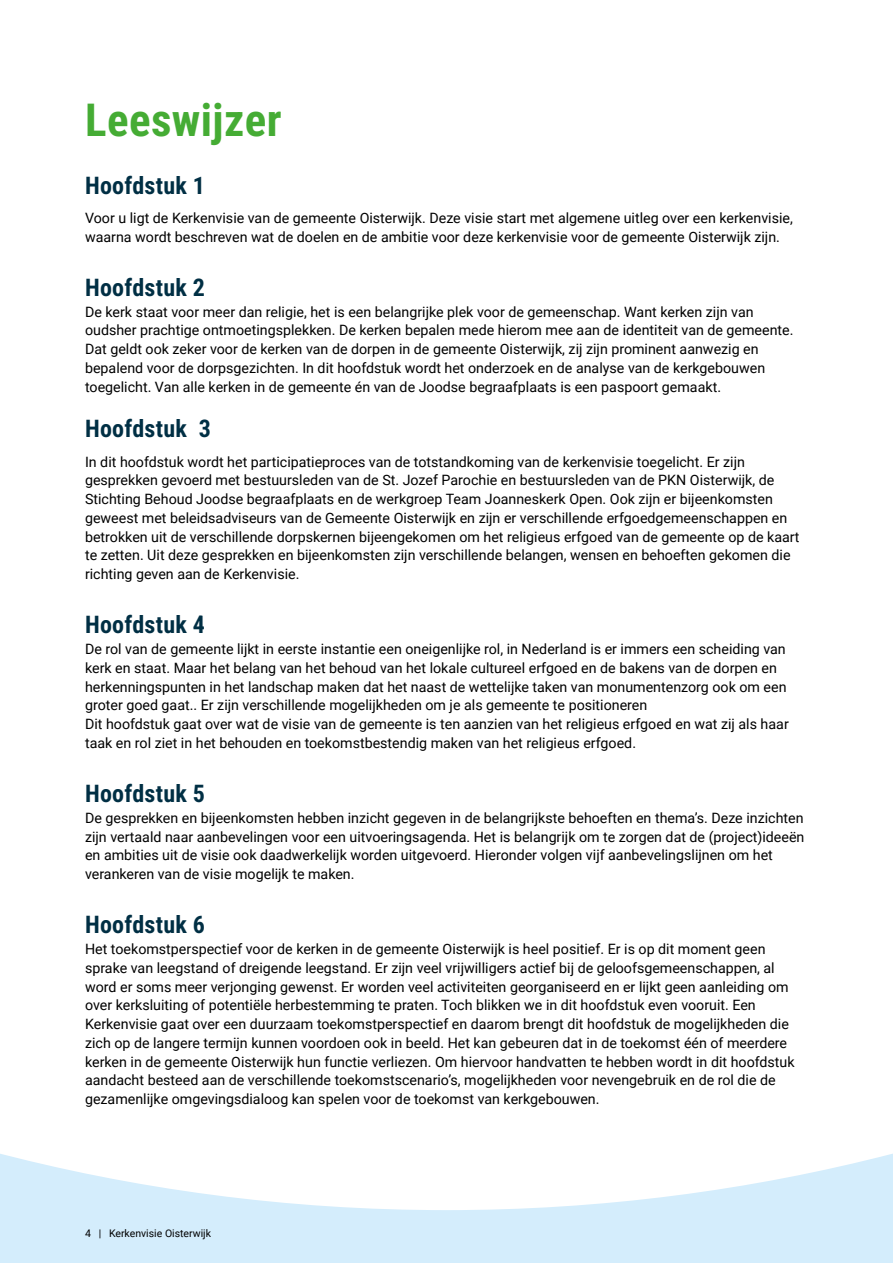
<style>
.page{position:relative;width:893px;height:1263px;background:#fff}
.page>*{position:absolute;margin:0;border:0;box-sizing:border-box;transform-origin:0 0}
.t1{font:45px "Roboto Condensed";letter-spacing:.01em;color:#45ac34}
.t2{font:24px "Roboto Condensed";letter-spacing:.01em;color:#002f44}
.t3{font:14.25px/18.8px "Roboto";color:#000}
.t4{font:10.5px "Roboto";color:#000}
</style>
<div class="page">
<svg style="left:0;top:1153px;width:893px;height:110px;fill:#d4edfc"></svg>
<p class="t1" style="left:85px;top:88px;width:198px">Leeswijzer</p>
<p class="t2" style="left:85px;top:168px;width:121px">Hoofdstuk 1</p>
<p class="t3" style="left:85px;top:208px;width:709px">Voor u ligt de Kerkenvisie van de gemeente Oisterwijk. Deze visie start met algemene uitleg over een kerkenvisie, waarna wordt beschreven wat de doelen en de ambitie voor deze kerkenvisie voor de gemeente Oisterwijk zijn.</p>
<p class="t2" style="left:85px;top:270px;width:121px">Hoofdstuk 2</p>
<p class="t3" style="left:85px;top:302px;width:710px">De kerk staat voor meer dan religie, het is een belangrijke plek voor de gemeenschap. Want kerken zijn van oudsher prachtige ontmoetingsplekken. De kerken bepalen mede hierom mee aan de identiteit van de gemeente.<br>Dat geldt ook zeker voor de kerken van de dorpen in de gemeente Oisterwijk, zij zijn prominent aanwezig en bepalend voor de dorpsgezichten. In dit hoofdstuk wordt het onderzoek en de analyse van de kerkgebouwen toegelicht. Van alle kerken in de gemeente én van de Joodse begraafplaats is een paspoort gemaakt.</p>
<p class="t2" style="left:85px;top:412px;width:127px">Hoofdstuk 3</p>
<p class="t3" style="left:85px;top:452px;width:716px">In dit hoofdstuk wordt het participatieproces van de totstandkoming van de kerkenvisie toegelicht. Er zijn gesprekken gevoerd met bestuursleden van de St. Jozef Parochie en bestuursleden van de PKN Oisterwijk, de Stichting Behoud Joodse begraafplaats en de werkgroep Team Joanneskerk Open. Ook zijn er bijeenkomsten geweest met beleidsadviseurs van de Gemeente Oisterwijk en zijn er verschillende erfgoedgemeenschappen en betrokken uit de verschillende dorpskernen bijeengekomen om het religieus erfgoed van de gemeente op de kaart te zetten. Uit deze gesprekken en bijeenkomsten zijn verschillende belangen, wensen en behoeften gekomen die richting geven aan de Kerkenvisie.</p>
<p class="t2" style="left:85px;top:608px;width:121px">Hoofdstuk 4</p>
<p class="t3" style="left:85px;top:639px;width:705px">De rol van de gemeente lijkt in eerste instantie een oneigenlijke rol, in Nederland is er immers een scheiding van kerk en staat. Maar het belang van het behoud van het lokale cultureel erfgoed en de bakens van de dorpen en herkenningspunten in het landschap maken dat het naast de wettelijke taken van monumentenzorg ook om een groter goed gaat.. Er zijn verschillende mogelijkheden om je als gemeente te positioneren<br>Dit hoofdstuk gaat over wat de visie van de gemeente is ten aanzien van het religieus erfgoed en wat zij als haar taak en rol ziet in het behouden en toekomstbestendig maken van het religieus erfgoed.</p>
<p class="t2" style="left:85px;top:776px;width:121px">Hoofdstuk 5</p>
<p class="t3" style="left:85px;top:808px;width:721px">De gesprekken en bijeenkomsten hebben inzicht gegeven in de belangrijkste behoeften en thema’s. Deze inzichten zijn vertaald naar aanbevelingen voor een uitvoeringsagenda. Het is belangrijk om te zorgen dat de (project)ideeën en ambities uit de visie ook daadwerkelijk worden uitgevoerd. Hieronder volgen vijf aanbevelingslijnen om het verankeren van de visie mogelijk te maken.</p>
<p class="t2" style="left:85px;top:908px;width:121px">Hoofdstuk 6</p>
<p class="t3" style="left:85px;top:939px;width:711px">Het toekomstperspectief voor de kerken in de gemeente Oisterwijk is heel positief. Er is op dit moment geen sprake van leegstand of dreigende leegstand. Er zijn veel vrijwilligers actief bij de geloofsgemeenschappen, al word er soms meer verjonging gewenst. Er worden veel activiteiten georganiseerd en er lijkt geen aanleiding om over kerksluiting of potentiële herbestemming te praten. Toch blikken we in dit hoofdstuk even vooruit. Een Kerkenvisie gaat over een duurzaam toekomstperspectief en daarom brengt dit hoofdstuk de mogelijkheden die zich op de langere termijn kunnen voordoen ook in beeld. Het kan gebeuren dat in de toekomst één of meerdere kerken in de gemeente Oisterwijk hun functie verliezen. Om hiervoor handvatten te hebben wordt in dit hoofdstuk aandacht besteed aan de verschillende toekomstscenario’s, mogelijkheden voor nevengebruik en de rol die de gezamenlijke omgevingsdialoog kan spelen voor de toekomst van kerkgebouwen.</p>
<p class="t4" style="left:85px;top:1226px;width:128px">4 | Kerkenvisie Oisterwijk</p>
</div>
